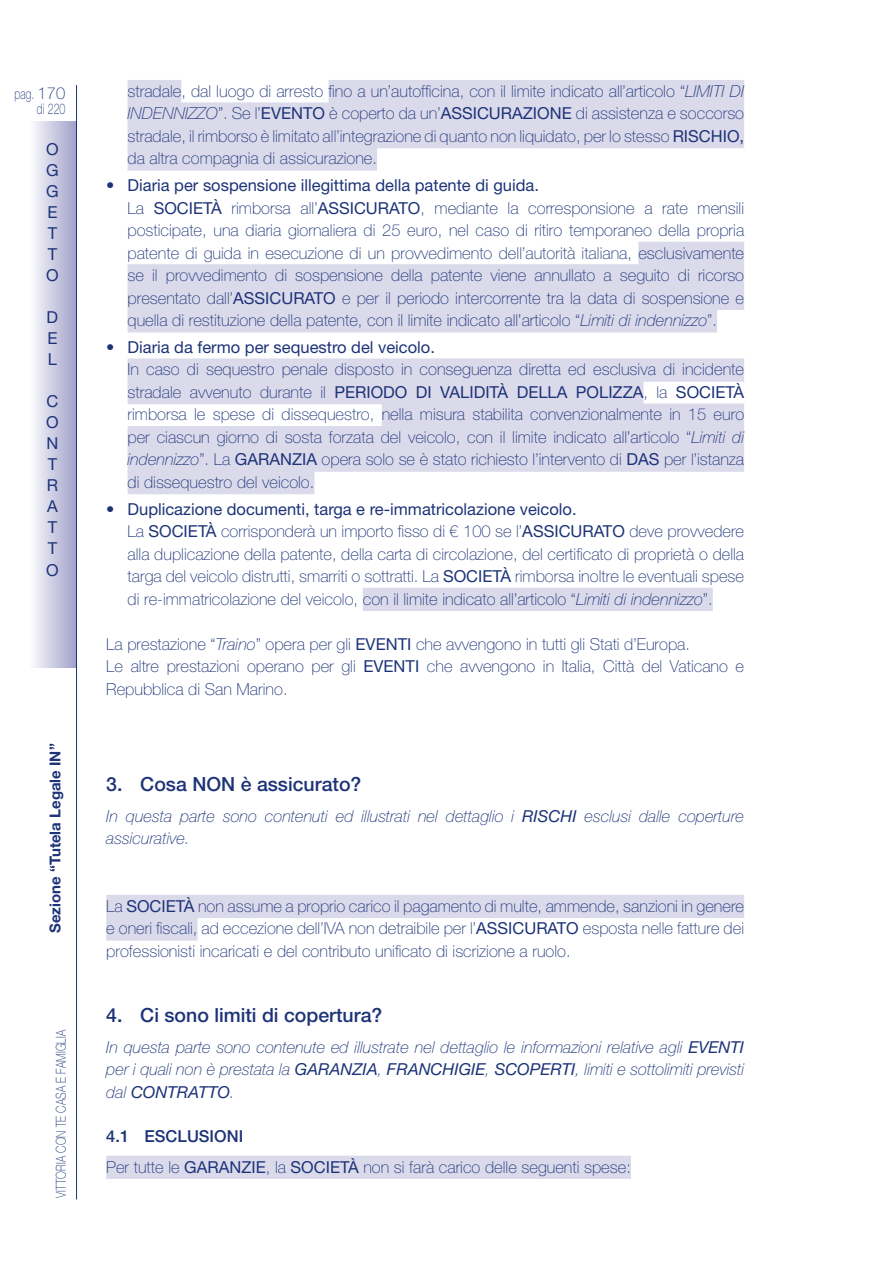
<style>
.page{position:relative;width:893px;height:1263px;background:#fff}
.page>*{position:absolute;margin:0;border:0;box-sizing:border-box;transform-origin:0 0}
.t1{font:500 19.5px "Helvetica Neue LT Std";color:#1d3378}
.t2{font:100 16.5px/22.5px "Helvetica Neue LT Std";color:#1d3378}
.t3{font:italic 100 16.5px/22.5px "Helvetica Neue LT Std";color:#1d3378}
.t4{font:16.5px/21px "Helvetica Neue LT Std";color:#1d3378;text-align:justify}
.t5{font:700 15px "Helvetica Neue LT Std";color:#1d3378}
.t6{font:100 14.7px/15px "Helvetica Neue LT Std";letter-spacing:.01em;color:#1d3378;text-align:right;scale:.71 1}
.t7{font:100 13.65px "Helvetica Neue LT Std";letter-spacing:.01em;color:#1d3378;scale:.77 1}
.s1{font-size:16.5px}
.s2{font-style:italic}
.s3{font-weight:400}
.s4{font-weight:500}
</style>
<div class="page">
<div style="left:128px;top:80px;width:53px;height:23px;background:#dadaeb"></div>
<div style="left:329px;top:80px;width:415px;height:23px;background:#dadaeb"></div>
<div style="left:128px;top:102px;width:616px;height:24px;background:#dadaeb"></div>
<div style="left:128px;top:125px;width:616px;height:23px;background:#dadaeb"></div>
<div style="left:128px;top:147px;width:249px;height:24px;background:#dadaeb"></div>
<div style="left:638px;top:242px;width:106px;height:23px;background:#dadaeb"></div>
<div style="left:128px;top:264px;width:616px;height:23px;background:#dadaeb"></div>
<div style="left:128px;top:287px;width:616px;height:23px;background:#dadaeb"></div>
<div style="left:128px;top:309px;width:589px;height:23px;background:#dadaeb"></div>
<div style="left:128px;top:358px;width:616px;height:24px;background:#dadaeb"></div>
<div style="left:128px;top:381px;width:515px;height:23px;background:#dadaeb"></div>
<div style="left:382px;top:403px;width:362px;height:24px;background:#dadaeb"></div>
<div style="left:128px;top:426px;width:616px;height:23px;background:#dadaeb"></div>
<div style="left:128px;top:448px;width:616px;height:24px;background:#dadaeb"></div>
<div style="left:128px;top:471px;width:186px;height:23px;background:#dadaeb"></div>
<div style="left:363px;top:588px;width:350px;height:23px;background:#dadaeb"></div>
<div style="left:106px;top:895px;width:638px;height:23px;background:#dadaeb"></div>
<div style="left:106px;top:917px;width:92px;height:23px;background:#dadaeb"></div>
<div style="left:106px;top:1156px;width:525px;height:23px;background:#dadaeb"></div>
<div style="left:28px;top:121px;width:49px;height:546px;background:linear-gradient(to right,#fff,#9e9fc8)"></div>
<hr style="left:76px;top:85px;width:1px;height:1114px;background:#1d3378">
<p class="t6" style="left:15px;top:86px;width:73px">pag. <span class="s1">170 </span>di 220</p>
<p class="t4" style="left:46px;top:139px;width:14px">O G G E T T O</p>
<p class="t4" style="left:47px;top:307px;width:13px">D E L</p>
<p class="t4" style="left:46px;top:391px;width:14px">C O N T R A T T O</p>
<p class="t5" style="left:46px;top:933px;width:191px;rotate:-90deg">Sezione “Tutela Legale IN”</p>
<p class="t7" style="left:53px;top:1198px;width:219px;rotate:-90deg">VITTORIA CON TE CASA E FAMIGLIA</p>
<p class="t2" style="left:128px;top:80px;width:618px;text-align:justify">stradale, dal luogo di arresto fino a un’autofficina, con il limite indicato all’articolo “<span class="s2">LIMITI DI INDENNIZZO</span>”. Se l’<span class="s3">EVENTO</span> è coperto da un’<span class="s3">ASSICURAZIONE</span> di assistenza e soccorso stradale, il rimborso è limitato all’integrazione di quanto non liquidato, per lo stesso <span class="s3">RISCHIO, </span>da altra compagnia di assicurazione.</p>
<p class="t2" style="left:128px;top:174px;width:618px;text-indent:-21px"><span class="s3">• Diaria per sospensione illegittima della patente di guida.<br></span>La <span class="s3">SOCIETÀ</span> rimborsa all’<span class="s3">ASSICURATO</span>, mediante la corresponsione a rate mensili posticipate, una diaria giornaliera di 25 euro, nel caso di ritiro temporaneo della propria patente di guida in esecuzione di un provvedimento dell’autorità italiana, esclusivamente se il provvedimento di sospensione della patente viene annullato a seguito di ricorso presentato dall’<span class="s3">ASSICURATO</span> e per il periodo intercorrente tra la data di sospensione e quella di restituzione della patente, con il limite indicato all’articolo “<span class="s2">Limiti di indennizzo</span>”.</p>
<p class="t4" style="left:106px;top:336px;width:330px">• Diaria da fermo per sequestro del veicolo.</p>
<p class="t2" style="left:128px;top:358px;width:618px;text-align:justify">In caso di sequestro penale disposto in conseguenza diretta ed esclusiva di incidente stradale avvenuto durante il <span class="s3">PERIODO DI VALIDITÀ DELLA POLIZZA</span>, la <span class="s3">SOCIETÀ </span>rimborsa le spese di dissequestro, nella misura stabilita convenzionalmente in 15 euro per ciascun giorno di sosta forzata del veicolo, con il limite indicato all’articolo “<span class="s2">Limiti di indennizzo</span>”. La <span class="s3">GARANZIA</span> opera solo se è stato richiesto l’intervento di <span class="s3">DAS</span> per l’istanza di dissequestro del veicolo.</p>
<p class="t2" style="left:128px;top:498px;width:618px;text-indent:-21px"><span class="s3">• Duplicazione documenti, targa e re-immatricolazione veicolo.<br></span>La <span class="s3">SOCIETÀ</span> corrisponderà un importo fisso di € 100 se l’<span class="s3">ASSICURATO</span> deve provvedere alla duplicazione della patente, della carta di circolazione, del certificato di proprietà o della targa del veicolo distrutti, smarriti o sottratti. La <span class="s3">SOCIETÀ</span> rimborsa inoltre le eventuali spese di re-immatricolazione del veicolo, con il limite indicato all’articolo “<span class="s2">Limiti di indennizzo</span>”.</p>
<p class="t2" style="left:106px;top:633px;width:639px">La prestazione “<span class="s2">Traino</span>” opera per gli <span class="s3">EVENTI</span> che avvengono in tutti gli Stati d’Europa.<br>Le altre prestazioni operano per gli <span class="s3">EVENTI</span> che avvengono in Italia, Città del Vaticano e<br>Repubblica di San Marino.</p>
<p class="t1" style="left:106px;top:772px;width:257px">3. Cosa NON è assicurato?</p>
<p class="t3" style="left:106px;top:804px;width:639px">In questa parte sono contenuti ed illustrati nel dettaglio i <span class="s3">RISCHI</span> esclusi dalle coperture assicurative.</p>
<p class="t2" style="left:106px;top:894px;width:639px;text-align:justify">La <span class="s3">SOCIETÀ</span> non assume a proprio carico il pagamento di multe, ammende, sanzioni in genere e oneri fiscali, ad eccezione dell’IVA non detraibile per l’<span class="s3">ASSICURATO</span> esposta nelle fatture dei professionisti incaricati e del contributo unificato di iscrizione a ruolo.</p>
<p class="t1" style="left:106px;top:1003px;width:278px">4. Ci sono limiti di copertura?</p>
<p class="t3" style="left:106px;top:1035px;width:639px;text-align:justify">In questa parte sono contenute ed illustrate nel dettaglio le informazioni relative agli <span class="s3">EVENTI </span>per i quali non è prestata la <span class="s3">GARANZIA</span>, <span class="s3">FRANCHIGIE</span>, <span class="s3">SCOPERTI</span>, limiti e sottolimiti previsti dal <span class="s3">CONTRATTO</span>.</p>
<p class="t2" style="left:106px;top:1120px;width:526px;line-height:31px"><span class="s4">4.1 ESCLUSIONI<br></span>Per tutte le <span class="s3">GARANZIE</span>, la <span class="s3">SOCIETÀ</span> non si farà carico delle seguenti spese:</p>
</div>
